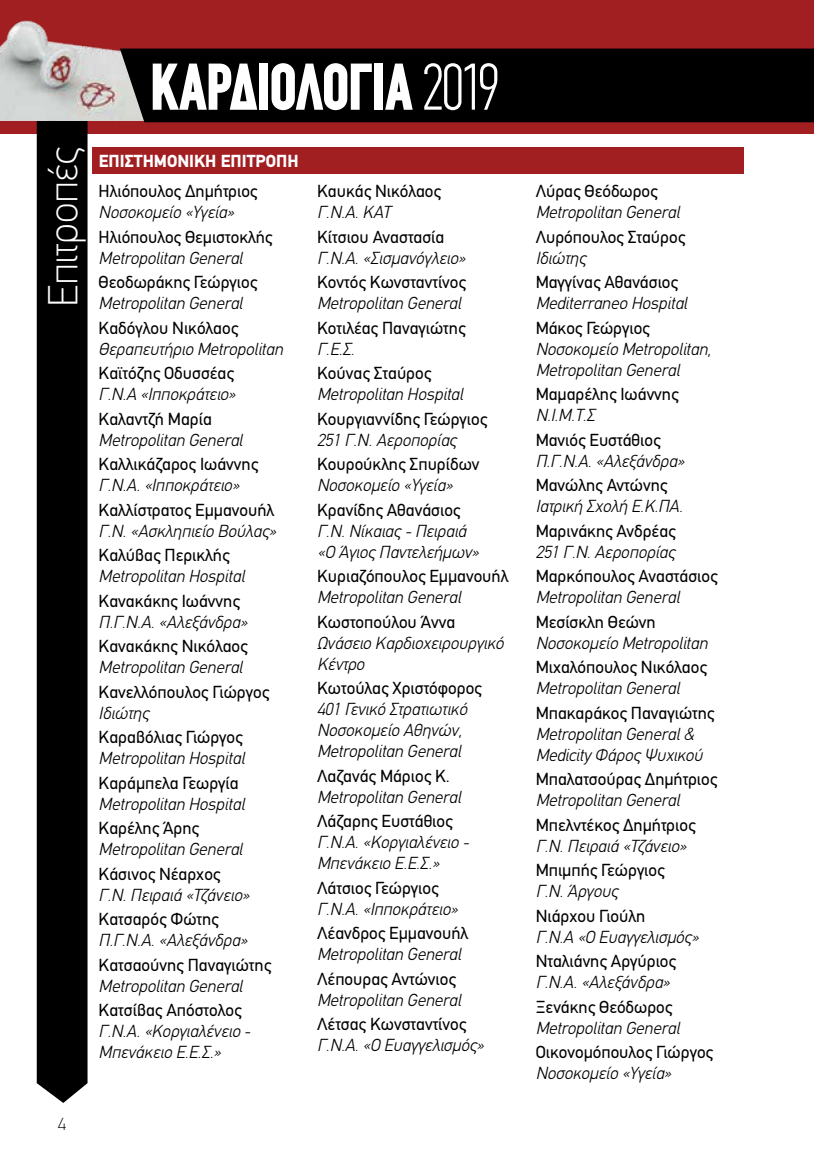
<style>
.page{position:relative;width:814px;height:1166px;background:#fff}
.page>*{position:absolute;margin:0;border:0;box-sizing:border-box;transform-origin:0 0}
.t1{font:900 66.33px "PF Din Text Compressed";letter-spacing:-.04em;color:#fff}
.t2{font:100 42px "PF Din Text";letter-spacing:-.015em;color:#fff}
.t3{font:italic 300 17.5px/21px "PF Din Text";color:#000}
.t4{font:17.5px "PF Din Text";color:#000}
.t5{font:900 17.5px "PF Din Text";color:#fff}
.t6{font:100 17.5px "PF Din Text";color:#000}
.s1{font-weight:100}
</style>
<div class="page">
<div style="left:0;top:0;width:814px;height:134px;background:#a11e21"></div>
<div style="left:37px;top:120px;width:50px;height:983px;background:#000"></div>
<img style="left:0;top:20px;width:154px;height:100px">
<div style="left:120px;top:49px;width:694px;height:73px;background:#000"></div>
<div style="left:92px;top:147px;width:651px;height:26px;background:#a11e21"></div>
<h1 class="t1" style="left:149px;top:48px;width:352px">ΚΑΡΔΙΟΛΟΓΙΑ <span class="s1">2019</span></h1>
<h2 class="t2" style="left:38px;top:307px;width:162px;rotate:-90deg">Επιτροπές</h2>
<p class="t5" style="left:99px;top:150px;width:201px">ΕΠΙΣΤΗΜΟΝΙΚΗ ΕΠΙΤΡΟΠΗ</p>
<p class="t4" style="left:99px;top:181px;width:160px">Ηλιόπουλος Δημήτριος</p>
<p class="t3" style="left:99px;top:202px;width:137px">Νοσοκομείο «Υγεία»</p>
<p class="t4" style="left:99px;top:226px;width:175px">Ηλιόπουλος Θεμιστοκλής</p>
<p class="t3" style="left:99px;top:247px;width:145px">Metrοpolitan General</p>
<p class="t4" style="left:99px;top:272px;width:160px">Θεοδωράκης Γεώργιος</p>
<p class="t3" style="left:99px;top:293px;width:145px">Metrοpolitan General</p>
<p class="t4" style="left:99px;top:317px;width:141px">Καδόγλου Νικόλαος</p>
<p class="t3" style="left:99px;top:338px;width:186px">Θεραπευτήριο Metropolitan</p>
<p class="t4" style="left:99px;top:363px;width:137px">Καϊτόζης Οδυσσέας</p>
<p class="t3" style="left:99px;top:384px;width:139px">Γ.Ν.Α «Ιπποκράτειο»</p>
<p class="t4" style="left:99px;top:408px;width:115px">Καλαντζή Μαρία</p>
<p class="t3" style="left:99px;top:429px;width:145px">Metrοpolitan General</p>
<p class="t4" style="left:99px;top:454px;width:161px">Καλλικάζαρος Ιωάννης</p>
<p class="t3" style="left:99px;top:475px;width:142px">Γ.Ν.Α. «Ιπποκράτειο»</p>
<p class="t4" style="left:99px;top:499px;width:177px">Καλλίστρατος Εμμανουήλ</p>
<p class="t3" style="left:99px;top:520px;width:179px">Γ.Ν. «Ασκληπιείο Βούλας»</p>
<p class="t4" style="left:99px;top:545px;width:132px">Καλύβας Περικλής</p>
<p class="t3" style="left:99px;top:566px;width:147px">Metropolitan Hospital</p>
<p class="t4" style="left:99px;top:590px;width:143px">Κανακάκης Ιωάννης</p>
<p class="t3" style="left:99px;top:611px;width:150px">Π.Γ.Ν.Α. «Αλεξάνδρα»</p>
<p class="t4" style="left:99px;top:636px;width:151px">Κανακάκης Νικόλαος</p>
<p class="t3" style="left:99px;top:657px;width:145px">Metrοpolitan General</p>
<p class="t4" style="left:99px;top:681px;width:172px">Κανελλόπουλος Γιώργος</p>
<p class="t3" style="left:99px;top:702px;width:52px">Ιδιώτης</p>
<p class="t4" style="left:99px;top:727px;width:146px">Καραβόλιας Γιώργος</p>
<p class="t3" style="left:99px;top:748px;width:147px">Metropolitan Hospital</p>
<p class="t4" style="left:99px;top:772px;width:141px">Καράμπελα Γεωργία</p>
<p class="t3" style="left:99px;top:793px;width:147px">Metropolitan Hospital</p>
<p class="t4" style="left:99px;top:818px;width:102px">Καρέλης Άρης</p>
<p class="t3" style="left:99px;top:839px;width:145px">Metrοpolitan General</p>
<p class="t4" style="left:99px;top:863px;width:123px">Κάσινος Νέαρχος</p>
<p class="t3" style="left:99px;top:884px;width:152px">Γ.Ν. Πειραιά «Τζάνειο»</p>
<p class="t4" style="left:99px;top:909px;width:122px">Κατσαρός Φώτης</p>
<p class="t3" style="left:99px;top:930px;width:150px">Π.Γ.Ν.Α. «Αλεξάνδρα»</p>
<p class="t4" style="left:99px;top:954px;width:174px">Κατσαούνης Παναγιώτης</p>
<p class="t3" style="left:99px;top:975px;width:145px">Metrοpolitan General</p>
<p class="t4" style="left:99px;top:1000px;width:144px">Κατσίβας Απόστολος</p>
<p class="t3" style="left:99px;top:1021px;width:153px">Γ.Ν.Α. «Κοργιαλένειο -<br>Μπενάκειο Ε.Ε.Σ.»</p>
<p class="t4" style="left:317px;top:181px;width:125px">Καυκάς Νικόλαος</p>
<p class="t3" style="left:317px;top:202px;width:75px">Γ.Ν.Α. ΚΑΤ</p>
<p class="t4" style="left:317px;top:226px;width:129px">Κίτσιου Αναστασία</p>
<p class="t3" style="left:317px;top:247px;width:150px">Γ.Ν.Α. «Σισμανόγλειο»</p>
<p class="t4" style="left:317px;top:272px;width:150px">Κοντός Κωνσταντίνος</p>
<p class="t3" style="left:317px;top:293px;width:145px">Metrοpolitan General</p>
<p class="t4" style="left:317px;top:317px;width:150px">Κοτιλέας Παναγιώτης</p>
<p class="t3" style="left:317px;top:338px;width:39px">Γ.Ε.Σ.</p>
<p class="t4" style="left:317px;top:363px;width:116px">Κούνας Σταύρος</p>
<p class="t3" style="left:317px;top:384px;width:147px">Metropolitan Hospital</p>
<p class="t4" style="left:317px;top:408px;width:172px">Κουργιαννίδης Γεώργιος</p>
<p class="t3" style="left:317px;top:429px;width:141px">251 Γ.Ν. Αεροπορίας</p>
<p class="t4" style="left:317px;top:454px;width:164px">Κουρούκλης Σπυρίδων</p>
<p class="t3" style="left:317px;top:475px;width:137px">Νοσοκομείο «Υγεία»</p>
<p class="t4" style="left:317px;top:499px;width:145px">Κρανίδης Αθανάσιος</p>
<p class="t3" style="left:317px;top:520px;width:163px">Γ.Ν. Νίκαιας - Πειραιά «Ο Άγιος Παντελεήμων»</p>
<p class="t4" style="left:317px;top:566px;width:193px">Κυριαζόπουλος Εμμανουήλ</p>
<p class="t3" style="left:317px;top:587px;width:145px">Metropolitan General</p>
<p class="t4" style="left:317px;top:611px;width:140px">Κωστοπούλου Άννα</p>
<p class="t3" style="left:317px;top:632px;width:188px">Ωνάσειο Καρδιοχειρουργικό<br>Κέντρο</p>
<p class="t4" style="left:317px;top:678px;width:166px">Κωτούλας Χριστόφορος</p>
<p class="t3" style="left:317px;top:699px;width:151px">401 Γενικό Στρατιωτικό<br>Νοσοκομείο Αθηνών,<br>Metropolitan General</p>
<p class="t4" style="left:317px;top:765px;width:134px">Λαζανάς Μάριος Κ.</p>
<p class="t3" style="left:317px;top:786px;width:145px">Metropolitan General</p>
<p class="t4" style="left:317px;top:811px;width:137px">Λάζαρης Ευστάθιος</p>
<p class="t3" style="left:317px;top:832px;width:153px">Γ.Ν.Α. «Κοργιαλένειο -<br>Μπενάκειο Ε.Ε.Σ.»</p>
<p class="t4" style="left:317px;top:877px;width:123px">Λάτσιος Γεώργιος</p>
<p class="t3" style="left:317px;top:898px;width:142px">Γ.Ν.Α. «Ιπποκράτειο»</p>
<p class="t4" style="left:317px;top:923px;width:153px">Λέανδρος Εμμανουήλ</p>
<p class="t3" style="left:317px;top:944px;width:145px">Μetropolitan General</p>
<p class="t4" style="left:317px;top:968px;width:140px">Λέπουρας Αντώνιος</p>
<p class="t3" style="left:317px;top:989px;width:145px">Μetropolitan General</p>
<p class="t4" style="left:317px;top:1014px;width:151px">Λέτσας Κωνσταντίνος</p>
<p class="t3" style="left:317px;top:1035px;width:168px">Γ.Ν.Α. «Ο Ευαγγελισμός»</p>
<p class="t6" style="left:58px;top:1114px;width:9px">4</p>
<p class="t4" style="left:535px;top:181px;width:124px">Λύρας Θεόδωρος</p>
<p class="t3" style="left:535px;top:202px;width:145px">Metropolitan General</p>
<p class="t4" style="left:535px;top:226px;width:151px">Λυρόπουλος Σταύρος</p>
<p class="t3" style="left:535px;top:247px;width:52px">Ιδιώτης</p>
<p class="t4" style="left:535px;top:272px;width:144px">Μαγγίνας Αθανάσιος</p>
<p class="t3" style="left:535px;top:293px;width:153px">Mediterraneo Hospital</p>
<p class="t4" style="left:535px;top:317px;width:116px">Μάκος Γεώργιος</p>
<p class="t3" style="left:535px;top:338px;width:177px">Νοσοκομείο Metropolitan,<br>Μetropolitan General</p>
<p class="t4" style="left:535px;top:384px;width:144px">Μαμαρέλης Ιωάννης</p>
<p class="t3" style="left:535px;top:405px;width:61px">Ν.Ι.Μ.Τ.Σ</p>
<p class="t4" style="left:535px;top:429px;width:126px">Μανιός Ευστάθιος</p>
<p class="t3" style="left:535px;top:450px;width:150px">Π.Γ.Ν.Α. «Αλεξάνδρα»</p>
<p class="t4" style="left:535px;top:475px;width:133px">Μανώλης Αντώνης</p>
<p class="t3" style="left:535px;top:496px;width:148px">Ιατρική Σχολή Ε.Κ.ΠΑ.</p>
<p class="t4" style="left:535px;top:520px;width:141px">Μαρινάκης Ανδρέας</p>
<p class="t3" style="left:535px;top:541px;width:141px">251 Γ.Ν. Αεροπορίας</p>
<p class="t4" style="left:535px;top:566px;width:183px">Μαρκόπουλος Αναστάσιος</p>
<p class="t3" style="left:535px;top:587px;width:145px">Metropolitan General</p>
<p class="t4" style="left:535px;top:611px;width:122px">Μεσίσκλη Θεώνη</p>
<p class="t3" style="left:535px;top:632px;width:173px">Νοσοκομείο Metropolitan</p>
<p class="t4" style="left:535px;top:657px;width:173px">Μιχαλόπουλος Νικόλαος</p>
<p class="t3" style="left:535px;top:678px;width:145px">Μetropolitan General</p>
<p class="t4" style="left:535px;top:702px;width:180px">Μπακαράκος Παναγιώτης</p>
<p class="t3" style="left:535px;top:723px;width:168px">Metropolitan General &amp;<br>Medicity Φάρος Ψυχικού</p>
<p class="t4" style="left:535px;top:769px;width:183px">Μπαλατσούρας Δημήτριος</p>
<p class="t3" style="left:535px;top:790px;width:145px">Metropolitan General</p>
<p class="t4" style="left:535px;top:814px;width:161px">Μπελντέκος Δημήτριος</p>
<p class="t3" style="left:535px;top:835px;width:152px">Γ.Ν. Πειραιά «Τζάνειο»</p>
<p class="t4" style="left:535px;top:860px;width:130px">Μπιμπής Γεώργιος</p>
<p class="t3" style="left:535px;top:881px;width:84px">Γ.Ν. Άργους</p>
<p class="t4" style="left:535px;top:905px;width:111px">Νιάρχου Γιούλη</p>
<p class="t3" style="left:535px;top:926px;width:165px">Γ.Ν.Α «Ο Ευαγγελισμός»</p>
<p class="t4" style="left:535px;top:951px;width:142px">Νταλιάνης Αργύριος</p>
<p class="t3" style="left:535px;top:972px;width:136px">Γ.Ν.Α. «Αλεξάνδρα»</p>
<p class="t4" style="left:535px;top:996px;width:138px">Ξενάκης Θεόδωρος</p>
<p class="t3" style="left:535px;top:1017px;width:145px">Metropolitan General</p>
<p class="t4" style="left:535px;top:1042px;width:179px">Οικονομόπουλος Γιώργος</p>
<p class="t3" style="left:535px;top:1063px;width:137px">Νοσοκομείο «Υγεία»</p>
</div>
